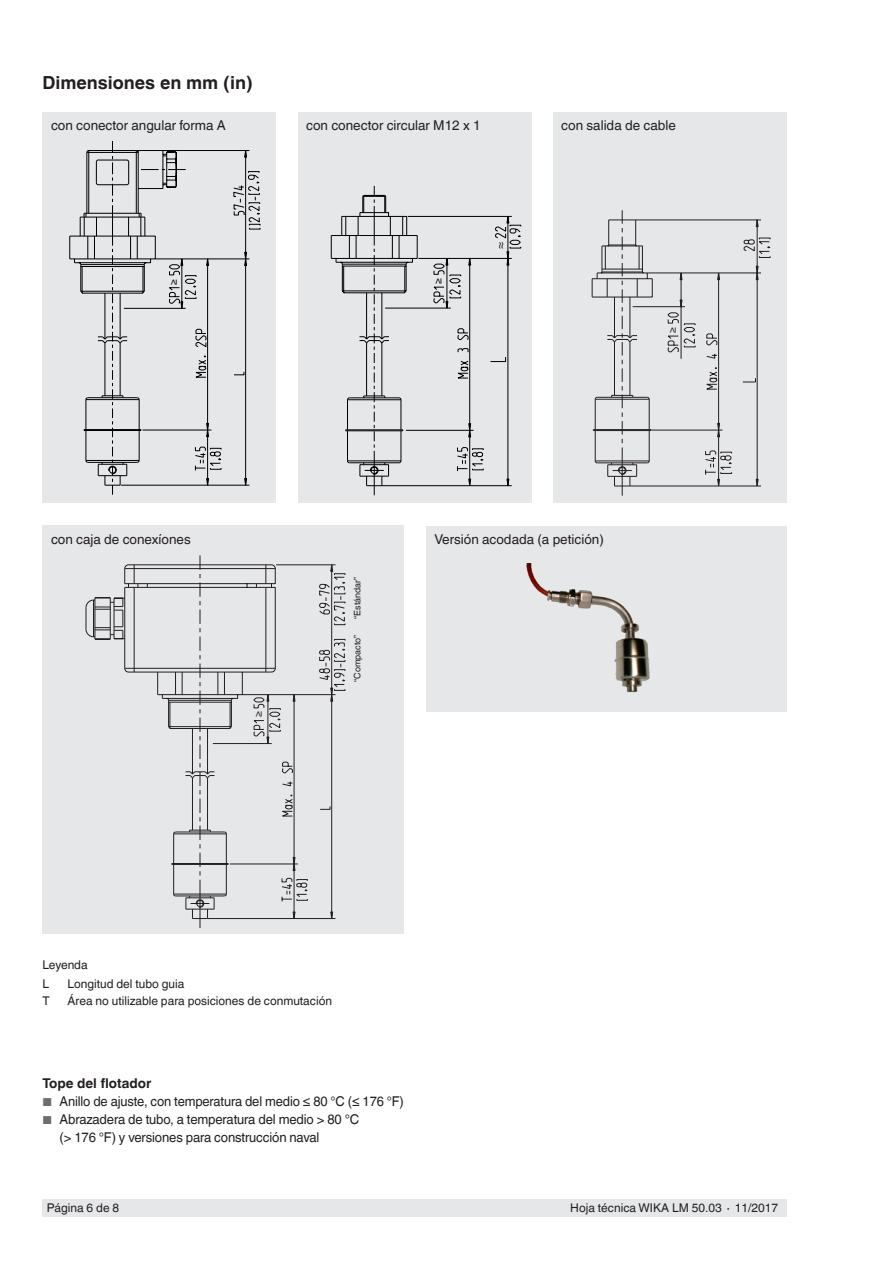
<style>
.page{position:relative;width:893px;height:1263px;background:#fff}
.page>*{position:absolute;margin:0;border:0;box-sizing:border-box;transform-origin:0 0}
.t1{font:700 18px "Helvetica World";color:#231f20}
.t2{font:13.5px/18px "Helvetica World";letter-spacing:-.01em;color:#231f20}
.t3{font:13.5px "Helvetica World";letter-spacing:-.01em;color:#231f20;scale:.96 1}
.t4{font:700 13.5px "Helvetica World";color:#231f20}
.t5{font:12.15px "Myriad Pro";color:#000002}
.t6{font:12px/18.9px "Helvetica World";color:#231f20}
.t7{font:10.2px "Helvetica World";color:#231f20}
.t8{font:10.05px "Helvetica World";color:#000003}
.t9{font:10.05px "Helvetica World";color:#231f20}
.t10{font:9.9px "Helvetica World";color:#000003}
.t11{font:9px "Helvetica World";color:#231f20}
.s1{font-size:11.55px;color:#6c6d70}
</style>
<div class="page">
<div style="left:43px;top:1199px;width:744px;height:17px;background:#e6e7e9"></div>
<div style="left:43px;top:112px;width:233px;height:390px;background:#e6e7e9"></div>
<div style="left:298px;top:112px;width:233px;height:390px;background:#e6e7e9"></div>
<div style="left:553px;top:112px;width:234px;height:390px;background:#e6e7e9"></div>
<div style="left:43px;top:526px;width:361px;height:408px;background:#e6e7e9"></div>
<svg style="left:457px;top:328px;width:12px;height:50px"></svg>
<svg style="left:457px;top:447px;width:27px;height:24px"></svg>
<svg style="left:468px;top:423px;width:3px;height:14px"></svg>
<svg style="left:490px;top:357px;width:16px;height:5px"></svg>
<svg style="left:495px;top:217px;width:26px;height:48px"></svg>
<hr style="left:382px;top:485px;width:130px;height:1px;background:#000002">
<hr style="left:406px;top:430px;width:67px;height:1px;background:#000002">
<hr style="left:508px;top:216px;width:1px;height:270px;background:#000002">
<hr style="left:408px;top:216px;width:104px;height:1px;background:#000002">
<hr style="left:469px;top:258px;width:1px;height:228px;background:#000002">
<hr style="left:418px;top:258px;width:94px;height:1px;background:#000002">
<hr style="left:385px;top:308px;width:66px;height:1px;background:#000002">
<svg style="left:330px;top:186px;width:88px;height:309px"></svg>
<svg style="left:433px;top:258px;width:28px;height:50px"></svg>
<svg style="left:276px;top:695px;width:5px;height:37px"></svg>
<svg style="left:282px;top:762px;width:11px;height:54px"></svg>
<svg style="left:282px;top:878px;width:26px;height:24px"></svg>
<svg style="left:293px;top:857px;width:1px;height:14px"></svg>
<svg style="left:320px;top:806px;width:10px;height:4px"></svg>
<svg style="left:330px;top:911px;width:3px;height:7px"></svg>
<hr style="left:208px;top:918px;width:127px;height:1px;background:#231f20">
<hr style="left:230px;top:864px;width:68px;height:1px;background:#231f20">
<hr style="left:276px;top:564px;width:59px;height:1px;background:#231f20">
<hr style="left:331px;top:565px;width:1px;height:353px;background:#231f20">
<hr style="left:294px;top:695px;width:1px;height:223px;background:#231f20">
<hr style="left:242px;top:694px;width:93px;height:1px;background:#231f20">
<svg style="left:185px;top:555px;width:30px;height:373px"></svg>
<svg style="left:85px;top:564px;width:191px;height:343px"></svg>
<svg style="left:319px;top:564px;width:27px;height:61px"></svg>
<svg style="left:319px;top:639px;width:27px;height:63px"></svg>
<svg style="left:591px;top:210px;width:180px;height:286px"></svg>
<div style="left:426px;top:526px;width:361px;height:185px;background:#e6e7e9"></div>
<img style="left:526px;top:563px;width:124px;height:130px">
<svg style="left:250px;top:171px;width:10px;height:58px"></svg>
<svg style="left:244px;top:478px;width:3px;height:7px"></svg>
<hr style="left:121px;top:485px;width:128px;height:1px;background:#000002">
<hr style="left:245px;top:151px;width:1px;height:334px;background:#000002">
<svg style="left:222px;top:150px;width:28px;height:324px"></svg>
<svg style="left:69px;top:141px;width:153px;height:354px"></svg>
<h1 class="t1" style="left:43px;top:73px;width:212px">Dimensiones en mm (in)</h1>
<p class="t2" style="left:51px;top:116px;width:176px">con conector angular forma A</p>
<p class="t2" style="left:306px;top:116px;width:176px">con conector circular M12 x 1</p>
<p class="t2" style="left:561px;top:116px;width:116px">con salida de cable</p>
<p class="t10" style="left:168px;top:284px;width:7px;rotate:-90deg">≥</p>
<p class="t2" style="left:51px;top:530px;width:141px">con caja de conexíones</p>
<p class="t7" style="left:252px;top:717px;width:8px;rotate:-90deg">≥</p>
<p class="t8" style="left:432px;top:284px;width:7px;rotate:-90deg">≥</p>
<p class="t5" style="left:493px;top:249px;width:9px;rotate:-90deg">≈</p>
<p class="t9" style="left:666px;top:333px;width:7px;rotate:-90deg">≥</p>
<p class="t11" style="left:352px;top:619px;width:43px;rotate:-90deg">“Estándar”</p>
<p class="t11" style="left:352px;top:682px;width:49px;rotate:-90deg">“Compacto”</p>
<p class="t2" style="left:434px;top:530px;width:171px">Versión acodada (a petición)</p>
<p class="t6" style="left:43px;top:955px;width:47px">Leyenda<br>L</p>
<p class="t6" style="left:68px;top:974px;width:118px">Longitud del tubo guia</p>
<p class="t6" style="left:43px;top:991px;width:9px">T</p>
<p class="t6" style="left:68px;top:991px;width:266px">Área no utilizable para posiciones de conmutación</p>
<p class="t4" style="left:43px;top:1076px;width:110px">Tope del flotador</p>
<p class="t3" style="left:43px;top:1094px;width:378px"><span class="s1">■</span> Anillo de ajuste, con temperatura del medio ≤ 80 °C (≤ 176 °F)</p>
<p class="t2" style="left:60px;top:1110px;width:301px;text-indent:-17px"><span class="s1">■</span> Abrazadera de tubo, a temperatura del medio &gt; 80 °C (&gt; 176 °F) y versiones para construcción naval</p>
<p class="t6" style="left:47px;top:1198px;width:74px">Página 6 de 8</p>
<p class="t6" style="left:570px;top:1198px;width:209px">Hoja técnica WIKA LM 50.03 ∙ 11/2017</p>
</div>
